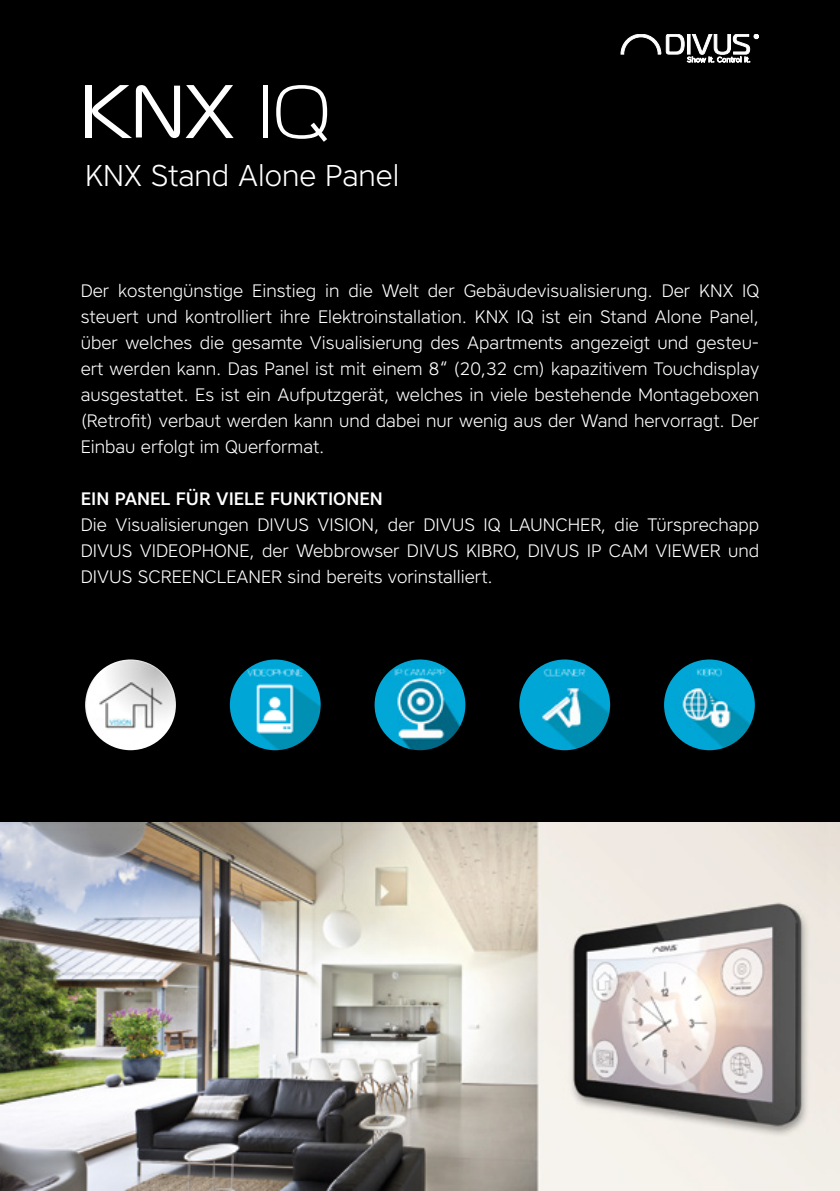
<style>
.page{position:relative;width:840px;height:1191px;background:#fff}
.page>*{position:absolute;margin:0;border:0;box-sizing:border-box;transform-origin:0 0}
.t1{font:300 30px "Core Sans A35";color:#fff}
.t2{font:300 18px/26px "Core Sans A35";color:#fff;text-align:justify}
.t3{font:500 18px "Core Sans A55";color:#fff}
</style>
<div class="page">
<div style="left:0;top:0;width:839px;height:1191px;background:#000"></div>
<img style="left:0;top:822px;width:839px;height:369px">
<div style="left:85px;top:85px;width:6px;height:53px;background:#fff"></div>
<svg style="left:92px;top:85px;width:141px;height:53px"></svg>
<hr style="left:263px;top:86px;width:4px;height:52px;background:#fff">
<svg style="left:276px;top:85px;width:51px;height:57px"></svg>
<img style="left:85px;top:659px;width:91px;height:91px;border-radius:45px">
<img style="left:374px;top:659px;width:91px;height:91px;border-radius:45px">
<img style="left:230px;top:659px;width:90px;height:91px;border-radius:45px">
<img style="left:519px;top:659px;width:90px;height:91px;border-radius:45px">
<img style="left:663px;top:659px;width:91px;height:91px;border-radius:45px">
<svg style="left:620px;top:34px;width:138px;height:28px"></svg>
<h1 class="t1" style="left:85px;top:156px;width:315px">KNX Stand Alone Panel</h1>
<p class="t2" style="left:81px;top:277px;width:679px">Der kostengünstige Einstieg in die Welt der Gebäudevisualisierung. Der KNX IQ steuert und kontrolliert ihre Elektroinstallation. KNX IQ ist ein Stand Alone Panel, über welches die gesamte Visualisierung des Apartments angezeigt und gesteu&shy;ert werden kann. Das Panel ist mit einem 8“ (20,32 cm) kapazitivem Touchdisplay ausgestattet. Es ist ein Aufputzgerät, welches in viele bestehende Montageboxen (Retrofit) verbaut werden kann und dabei nur wenig aus der Wand hervorragt. Der Einbau erfolgt im Querformat.</p>
<p class="t3" style="left:81px;top:486px;width:303px">EIN PANEL FÜR VIELE FUNKTIONEN</p>
<p class="t2" style="left:81px;top:511px;width:679px">Die Visualisierungen DIVUS VISION, der DIVUS IQ LAUNCHER, die Türsprechapp DIVUS VIDEOPHONE, der Webbrowser DIVUS KIBRO, DIVUS IP CAM VIEWER und DIVUS SCREENCLEANER sind bereits vorinstalliert.</p>
</div>
